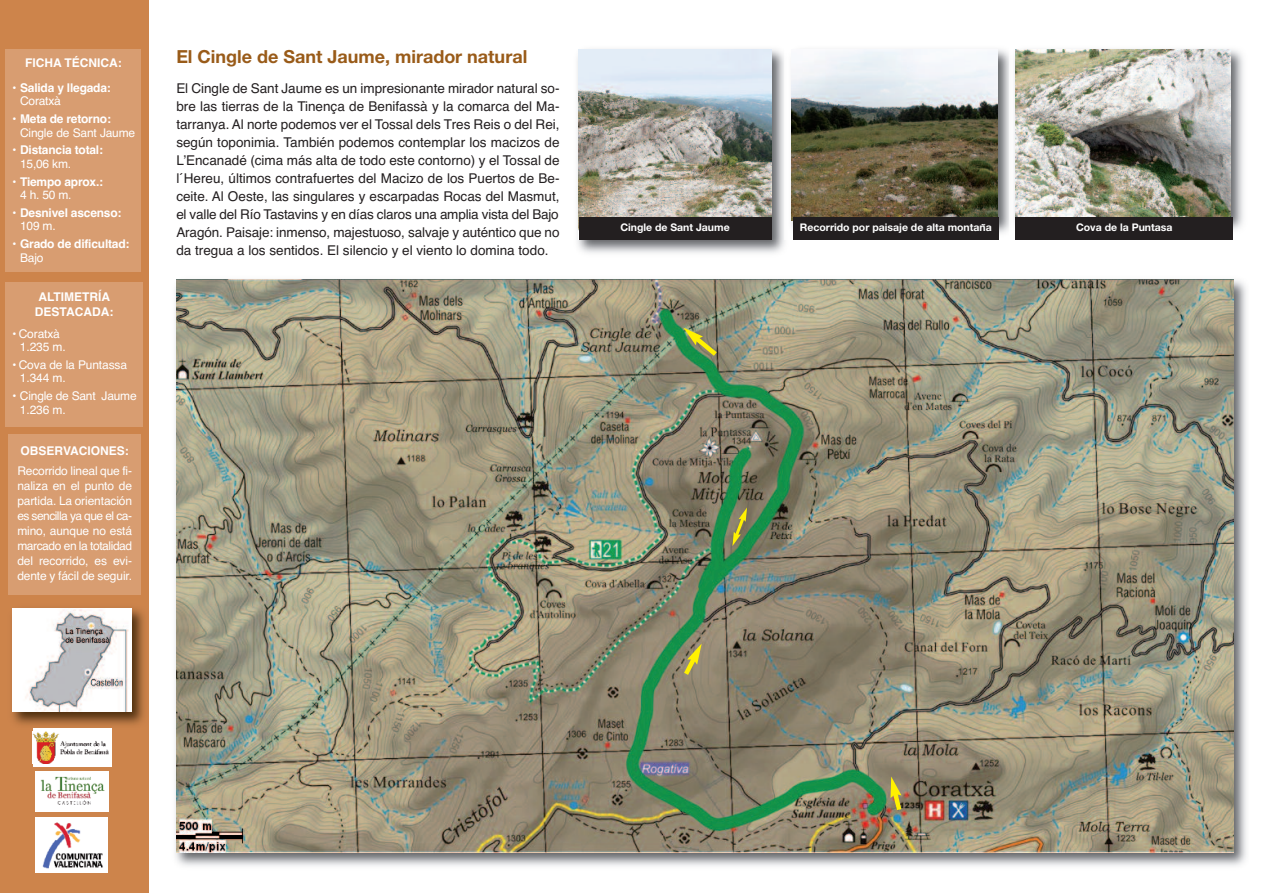
<style>
.page{position:relative;width:1263px;height:893px;background:#fff}
.page>*{position:absolute;margin:0;border:0;box-sizing:border-box;transform-origin:0 0}
.t1{font:700 18px "Helvetica Neue";color:#995b19}
.t2{font:13.5px/18px "Helvetica";color:#231f20;text-align:justify}
.t3{font:12px/15px "Helvetica";letter-spacing:-.01em;color:#fff}
.t4{font:700 12px/13.5px "Helvetica";letter-spacing:-.015em;color:#fff}
.t5{font:700 10.5px "Helvetica Neue";color:#fff}
.s1{font-weight:400}
.s2{font-weight:700}
.s3{font-family:"Calibri"}
</style>
<div class="page">
<div style="left:0;top:0;width:149px;height:893px;background:#cd844b"></div>
<div style="left:6px;top:50px;width:135px;height:222px;background:#d89d71"></div>
<div style="left:5px;top:282px;width:138px;height:144px;background:#d89d71"></div>
<div style="left:8px;top:434px;width:133px;height:161px;background:#d89d71"></div>
<img style="left:12px;top:608px;width:133px;height:124px">
<img style="left:13px;top:608px;width:119px;height:104px">
<div style="left:33px;top:728px;width:78px;height:38px;background:#fff"></div>
<img style="left:33px;top:731px;width:76px;height:32px">
<div style="left:36px;top:817px;width:72px;height:56px;background:#fff"></div>
<img style="left:42px;top:822px;width:61px;height:47px">
<img style="left:35px;top:771px;width:73px;height:41px">
<img style="left:577px;top:49px;width:208px;height:204px">
<img style="left:578px;top:50px;width:193px;height:181px">
<img style="left:791px;top:49px;width:218px;height:185px">
<img style="left:792px;top:50px;width:206px;height:171px">
<img style="left:175px;top:279px;width:1072px;height:587px">
<img style="left:176px;top:280px;width:1057px;height:572px">
<div style="left:793px;top:217px;width:206px;height:23px;background:#231f20"></div>
<div style="left:579px;top:217px;width:192px;height:23px;background:#231f20"></div>
<img style="left:1014px;top:49px;width:230px;height:181px">
<img style="left:1016px;top:50px;width:215px;height:167px">
<div style="left:1015px;top:217px;width:218px;height:23px;background:#231f20"></div>
<svg style="left:890px;top:776px;width:14px;height:39px"></svg>
<svg style="left:680px;top:643px;width:22px;height:37px"></svg>
<svg style="left:683px;top:328px;width:39px;height:32px"></svg>
<svg style="left:732px;top:507px;width:15px;height:39px"></svg>
<p class="t4" style="left:25px;top:56px;width:98px">FICHA TÉCNICA:</p>
<p class="t4" style="left:20px;top:81px;width:92px;text-indent:-9px"><span class="s1">•</span> Salida y llegada:<br><span class="s1">Coratxà</span></p>
<p class="t3" style="left:20px;top:112px;width:117px;line-height:13.5px;text-indent:-9px">• <span class="s2">Meta de retorno:<br></span>Cingle de Sant Jaume</p>
<p class="t4" style="left:20px;top:143px;width:84px;text-indent:-9px"><span class="s1">•</span> Distancia total:<br><span class="s1">15,06 km.</span></p>
<p class="t4" style="left:20px;top:175px;width:85px;text-indent:-9px"><span class="s1">•</span> Tiempo aprox.:<br><span class="s1">4 h. 50 m.</span></p>
<p class="t4" style="left:20px;top:206px;width:103px;text-indent:-9px"><span class="s1">•</span> Desnivel ascenso:<br><span class="s1">109 m.</span></p>
<p class="t4" style="left:20px;top:237px;width:111px;text-indent:-9px"><span class="s1">•</span> Grado de dificultad:<br><span class="s1">Bajo</span></p>
<p class="t4" style="left:35px;top:290px;width:80px;line-height:14.5px">ALTIMETRÍA<br>DESTACADA:</p>
<p class="t3" style="left:20px;top:327px;width:47px;line-height:13.5px;text-indent:-9px">• Coratxà<br>1.235 m.</p>
<p class="t3" style="left:20px;top:358px;width:109px;line-height:13.5px;text-indent:-9px">• Cova de la Puntassa<br>1.344 m.</p>
<p class="t3" style="left:20px;top:389px;width:118px;line-height:13.5px;text-indent:-9px">• Cingle de Sant Jaume<br>1.236 m.</p>
<p class="t4" style="left:21px;top:444px;width:110px">OBSERVACIONES:</p>
<p class="t3" style="left:17px;top:463px;width:116px;text-align:justify">Recorrido lineal que fi&shy;naliza en el punto de partida. La orientación es sencilla ya que el ca&shy;mino, aunque no está marcado en la totalidad del recorrido, es evi&shy;dente y fácil de seguir.</p>
<h1 class="t1" style="left:176px;top:50px;width:352px">El Cingle de Sant Jaume, mirador natural</h1>
<p class="t2" style="left:176px;top:79px;width:385px">El Cingle de Sant Jaume es un impresionante mirador natural so&shy;bre las tierras de la Tinença de Benifassà y la comarca del Ma&shy;tarranya. Al norte podemos ver el Tossal dels Tres Reis o del Rei, según toponimia. También podemos contemplar los macizos de L’Encanadé (cima más alta de todo este contorno) y el Tossal de l´Hereu, últimos contrafuertes del Macizo de los Puertos de Be&shy;ceite. Al Oeste, las singulares y escarpadas Rocas del Masmut, el valle del Río Tastavins y en días claros una amplia vista del Bajo Aragón. Paisaje: inmenso, majestuoso, salvaje y auténtico que no da tregua a los sentidos. El silencio y el viento lo domina todo.</p>
<p class="t5" style="left:620px;top:224px;width:111px">Cingle de Sant Jaume</p>
<p class="t5" style="left:800px;top:224px;width:193px">Recorrido por paisaje de alta montan<span class="s3">̃</span>a</p>
<p class="t5" style="left:1076px;top:224px;width:98px">Cova de la Puntasa</p>
</div>
